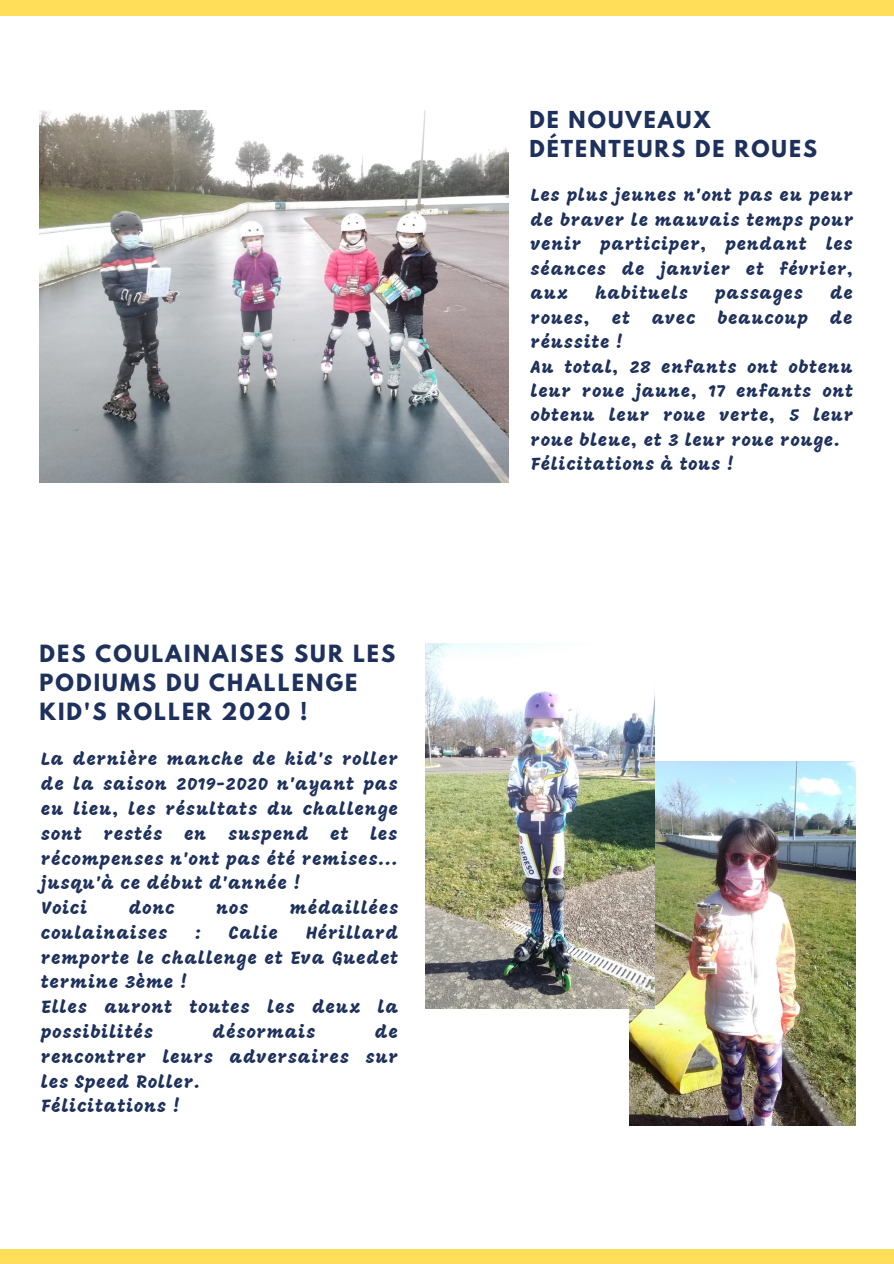
<style>
.page{position:relative;width:894px;height:1264px;background:#fff}
.page>*{position:absolute;margin:0;border:0;box-sizing:border-box;transform-origin:0 0}
.t1{font:700 21px/29.2px "League Spartan";letter-spacing:.1em;color:#1e315c}
.t2{font:700 20.7px/28.8px "League Spartan";letter-spacing:.1em;color:#1e315c}
.t3{font:18px/24.8px "Mogra";letter-spacing:.05em;color:#1e315c;text-align:justify}
.t4{font:17.7px/24.5px "Mogra";letter-spacing:.05em;color:#1e315c;text-align:justify}
</style>
<div class="page">
<div style="left:0;top:0;width:893px;height:16px;background:#ffde59"></div>
<div style="left:0;top:1249px;width:893px;height:14px;background:#ffde59"></div>
<img style="left:629px;top:762px;width:226px;height:362px">
<img style="left:425px;top:643px;width:229px;height:365px">
<img style="left:39px;top:110px;width:469px;height:372px">
<p class="t1" style="left:39px;top:641px;width:357px">DES COULAINAISES SUR LES<br>PODIUMS DU CHALLENGE<br>KID'S ROLLER 2020 !</p>
<p class="t3" style="left:41px;top:748px;width:358px">La dernière manche de kid's roller de la saison 2019-2020 n'ayant pas eu lieu, les résultats du challenge sont restés en suspend et les récompenses n'ont pas été remises... jusqu'à ce début d'année !</p>
<p class="t3" style="left:41px;top:897px;width:48px">Voici</p>
<p class="t3" style="left:129px;top:897px;width:47px">donc</p>
<p class="t3" style="left:216px;top:897px;width:34px">nos</p>
<p class="t3" style="left:290px;top:897px;width:110px">médaillées</p>
<p class="t3" style="left:41px;top:922px;width:128px">coulainaises</p>
<p class="t3" style="left:195px;top:922px;width:7px">:</p>
<p class="t3" style="left:229px;top:922px;width:51px">Calie</p>
<p class="t3" style="left:41px;top:922px;width:358px;text-indent:265px">Hérillard remporte le challenge et Eva Guedet termine 3ème !</p>
<p class="t3" style="left:41px;top:996px;width:358px">Elles auront toutes les deux la possibilités</p>
<p class="t3" style="left:213px;top:1021px;width:104px">désormais</p>
<p class="t3" style="left:41px;top:1021px;width:358px;text-indent:334px">de rencontrer leurs adversaires sur les Speed Roller.</p>
<p class="t3" style="left:41px;top:1095px;width:139px">Félicitations !</p>
<p class="t2" style="left:529px;top:108px;width:289px">DE NOUVEAUX<br>DÉTENTEURS DE ROUES</p>
<p class="t4" style="left:531px;top:185px;width:324px">Les plus jeunes n'ont pas eu peur de braver le mauvais temps pour venir participer, pendant les séances de janvier et février, aux</p>
<p class="t4" style="left:595px;top:282px;width:94px">habituels</p>
<p class="t4" style="left:715px;top:282px;width:89px">passages</p>
<p class="t4" style="left:531px;top:282px;width:323px;text-indent:299px">de roues, et avec beaucoup de réussite !</p>
<p class="t4" style="left:531px;top:356px;width:324px">Au total, 28 enfants ont obtenu leur roue jaune, 17 enfants ont obtenu leur roue verte, 5 leur roue bleue, et 3 leur roue rouge.</p>
<p class="t4" style="left:531px;top:453px;width:204px">Félicitations à tous !</p>
</div>
